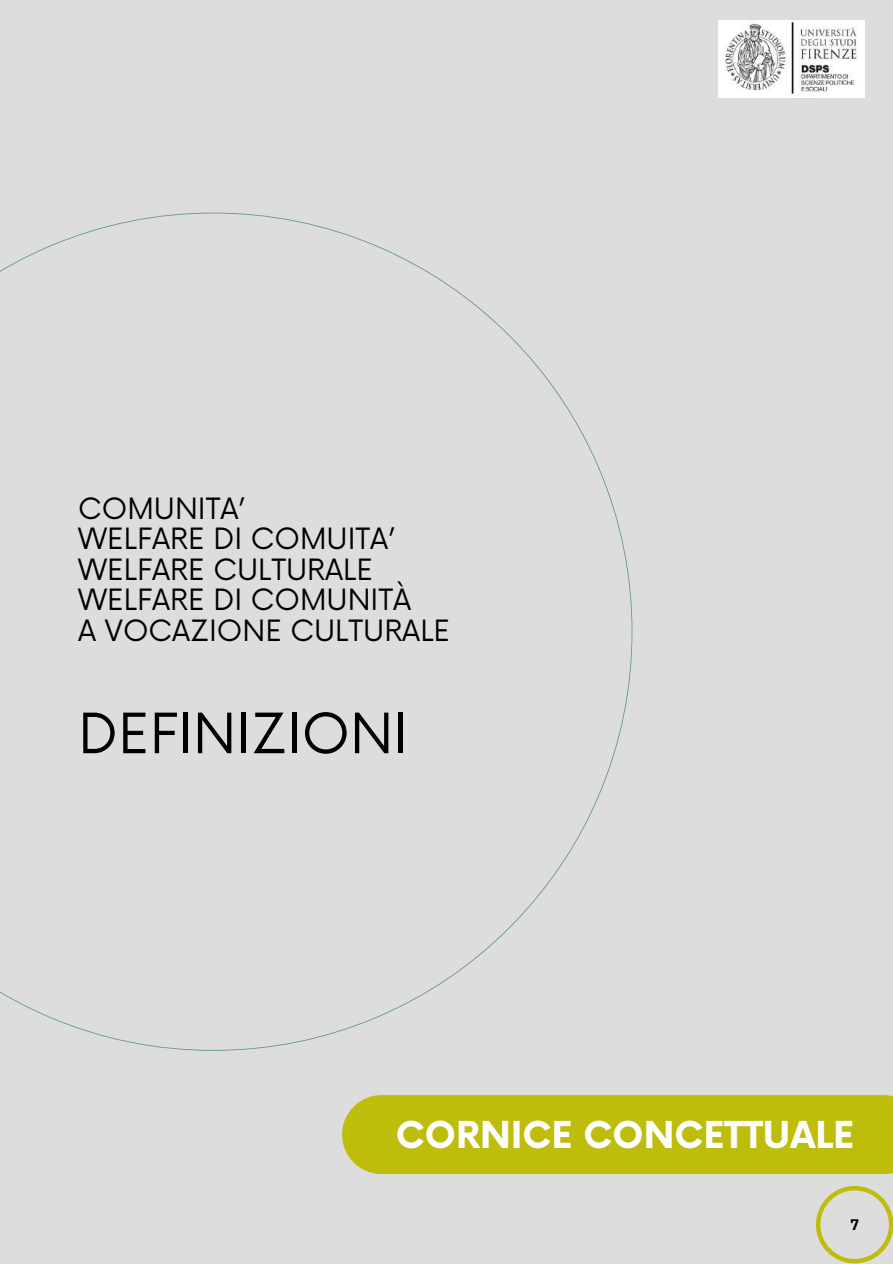
<style>
.page{position:relative;width:893px;height:1264px;background:#fff}
.page>*{position:absolute;margin:0;border:0;box-sizing:border-box;transform-origin:0 0}
.t1{font:54.15px "Now";color:#000}
.t2{font:700 36.15px "Now";color:#fff}
.t3{font:28.65px/30.3px "Now";color:#000}
.t4{font:700 15.15px "IBM Plex Sans";color:#000}
</style>
<div class="page">
<div style="left:0;top:0;width:892px;height:1263px;background:#ddd"></div>
<svg style="left:0;top:213px;width:632px;height:837px"></svg>
<img style="left:718px;top:21px;width:146px;height:76px">
<div style="left:342px;top:1095px;width:550px;height:79px;background:#bfbd0c"></div>
<svg style="left:816px;top:1186px;width:76px;height:77px"></svg>
<p class="t3" style="left:78px;top:495px;width:373px">COMUNITA’<br>WELFARE DI COMUITA’<br>WELFARE CULTURALE<br>WELFARE DI COMUNITÀ<br>A VOCAZIONE CULTURALE</p>
<h1 class="t1" style="left:78px;top:703px;width:331px">DEFINIZIONI</h1>
<p class="t2" style="left:396px;top:1115px;width:460px">CORNICE CONCETTUALE</p>
<p class="t4" style="left:850px;top:1214px;width:11px">7</p>
</div>
